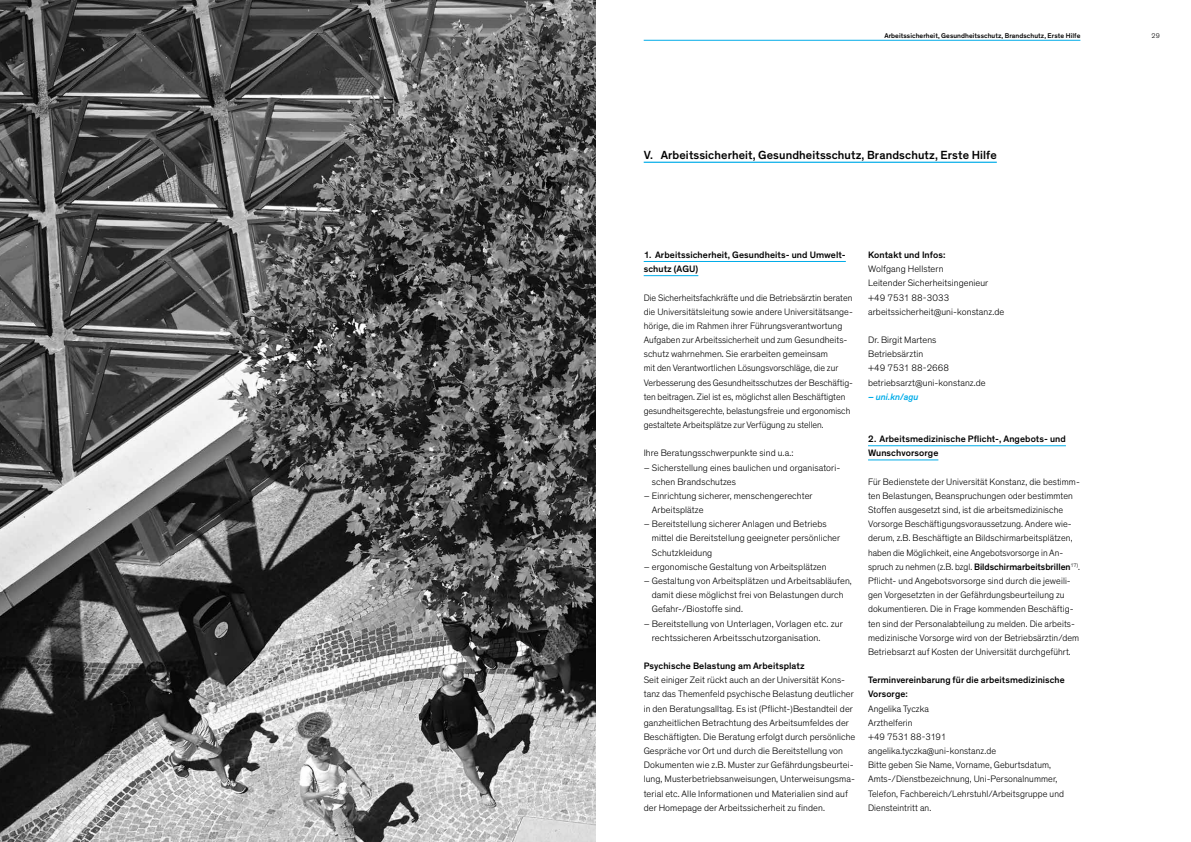
<style>
.page{position:relative;width:1191px;height:842px;background:#fff}
.page>*{position:absolute;margin:0;border:0;box-sizing:border-box;transform-origin:0 0}
.t1{font:500 12px "Theinhardt";letter-spacing:.01em;color:#000}
.t2{font:300 9.5px/14.2px "Theinhardt";letter-spacing:.01em;color:#000}
.t3{font:500 9.5px/14.2px "Theinhardt";letter-spacing:.01em;color:#000}
.t4{font:italic 500 9.5px "Theinhardt";color:#00ace8}
.t5{font:500 7px "Theinhardt";letter-spacing:.01em;color:#000}
.t6{font:300 7px "Theinhardt";color:#000}
.s1{font-weight:500}
</style>
<div class="page">
<hr style="left:643px;top:40px;width:437px;height:1px;background:#00ace8">
<hr style="left:643px;top:162px;width:353px;height:1px;background:#00ace8">
<hr style="left:643px;top:261px;width:203px;height:1px;background:#00ace8">
<hr style="left:643px;top:275px;width:55px;height:1px;background:#00ace8">
<hr style="left:868px;top:445px;width:198px;height:1px;background:#00ace8">
<hr style="left:868px;top:459px;width:70px;height:1px;background:#00ace8">
<img style="left:0;top:0;width:595px;height:842px">
<p class="t5" style="left:884px;top:32px;width:197px">Arbeitssicherheit, Gesundheitsschutz, Brandschutz, Erste Hilfe</p>
<p class="t6" style="left:1151px;top:32px;width:10px">29</p>
<p class="t1" style="left:643px;top:148px;width:354px">V. Arbeitssicherheit, Gesundheitsschutz, Brandschutz, Erste Hilfe</p>
<p class="t3" style="left:643px;top:248px;width:204px">1. Arbeitssicherheit, Gesundheits- und Umwelt&shy;schutz (AGU)</p>
<p class="t2" style="left:643px;top:290px;width:211px">Die Sicherheitsfachkräfte und die Betriebsärztin beraten die Universitätsleitung sowie andere Universitätsange&shy;hörige, die im Rahmen ihrer Führungsverantwortung Aufgaben zur Arbeitssicherheit und zum Gesundheits&shy;schutz wahrnehmen. Sie erarbeiten gemeinsam<br>mit den Verantwortlichen Lösungsvorschläge, die zur Verbesserung des Gesundheitsschutzes der Beschäftig&shy;ten beitragen. Ziel ist es, möglichst allen Beschäftigten gesundheitsgerechte, belastungsfreie und ergonomisch gestaltete Arbeitsplätze zur Verfügung zu stellen.</p>
<p class="t2" style="left:643px;top:446px;width:151px">Ihre Beratungsschwerpunkte sind u.a.:</p>
<p class="t2" style="left:652px;top:460px;width:190px;text-indent:-8px">– Sicherstellung eines baulichen und organisatori&shy;schen Brandschutzes</p>
<p class="t2" style="left:652px;top:489px;width:162px;text-indent:-8px">– Einrichtung sicherer, menschengerechter<br>Arbeitsplätze</p>
<p class="t2" style="left:652px;top:517px;width:190px;text-indent:-8px">– Bereitstellung sicherer Anlagen und Betriebs mittel die Bereitstellung geeigneter persönlicher<br>Schutzkleidung</p>
<p class="t2" style="left:643px;top:560px;width:184px">– ergonomische Gestaltung von Arbeitsplätzen</p>
<p class="t2" style="left:652px;top:574px;width:201px;text-indent:-8px">– Gestaltung von Arbeitsplätzen und Arbeitsabläufen, damit diese möglichst frei von Belastungen durch<br>Gefahr-/Biostoffe sind.</p>
<p class="t2" style="left:652px;top:616px;width:192px;text-indent:-8px">– Bereitstellung von Unterlagen, Vorlagen etc. zur rechtssicheren Arbeitsschutzorganisation.</p>
<p class="t3" style="left:643px;top:659px;width:162px">Psychische Belastung am Arbeitsplatz</p>
<p class="t2" style="left:643px;top:673px;width:213px">Seit einiger Zeit rückt auch an der Universität Kons&shy;tanz das Themenfeld psychische Belastung deutlicher in den Beratungsalltag. Es ist (Pflicht-)Bestandteil der ganzheitlichen Betrachtung des Arbeitsumfeldes der Beschäftigten. Die Beratung erfolgt durch persönliche Gespräche vor Ort und durch die Bereitstellung von Dokumenten wie z.B. Muster zur Gefährdungsbeurtei&shy;lung, Musterbetriebsanweisungen, Unterweisungsma&shy;terial etc. Alle Informationen und Materialien sind auf der Homepage der Arbeitssicherheit zu finden.</p>
<p class="t3" style="left:868px;top:248px;width:79px">Kontakt und Infos:</p>
<p class="t2" style="left:868px;top:262px;width:138px">Wolfgang Hellstern<br>Leitender Sicherheitsingenieur +49 7531 88-3033 arbeitssicherheit@uni-konstanz.de</p>
<p class="t2" style="left:868px;top:333px;width:119px">Dr. Birgit Martens<br>Betriebsärztin<br>+49 7531 88-2668 betriebsarzt@uni-konstanz.de</p>
<p class="t4" style="left:868px;top:391px;width:52px">– uni.kn/agu</p>
<p class="t3" style="left:868px;top:432px;width:199px">2. Arbeitsmedizinische Pflicht-, Angebots- und<br>Wunschvorsorge</p>
<p class="t2" style="left:868px;top:475px;width:213px">Für Bedienstete der Universität Konstanz, die bestimm&shy;ten Belastungen, Beanspruchungen oder bestimmten Stoffen ausgesetzt sind, ist die arbeitsmedizinische Vorsorge Beschäftigungsvoraussetzung. Andere wie&shy;derum, z.B. Beschäftigte an Bildschirmarbeitsplätzen, haben die Möglichkeit, eine Angebotsvorsorge in An&shy;spruch zu nehmen (z.B. bzgl. <span class="s1">Bildschirmarbeitsbrillen</span><sup>17)</sup>.<br>Pflicht- und Angebotsvorsorge sind durch die jeweili&shy;gen Vorgesetzten in der Gefährdungsbeurteilung zu dokumentieren. Die in Frage kommenden Beschäftig&shy;ten sind der Personalabteilung zu melden. Die arbeits&shy;medizinische Vorsorge wird von der Betriebsärztin/dem Betriebsarzt auf Kosten der Universität durchgeführt.</p>
<p class="t3" style="left:868px;top:673px;width:198px">Terminvereinbarung für die arbeitsmedizinische<br>Vorsorge:</p>
<p class="t2" style="left:868px;top:701px;width:197px">Angelika Tyczka<br>Arzthelferin<br>+49 7531 88-3191 angelika.tyczka@uni-konstanz.de<br>Bitte geben Sie Name, Vorname, Geburtsdatum,<br>Amts-/Dienstbezeichnung, Uni-Personalnummer,<br>Telefon, Fachbereich/Lehrstuhl/Arbeitsgruppe und<br>Diensteintritt an.</p>
</div>
